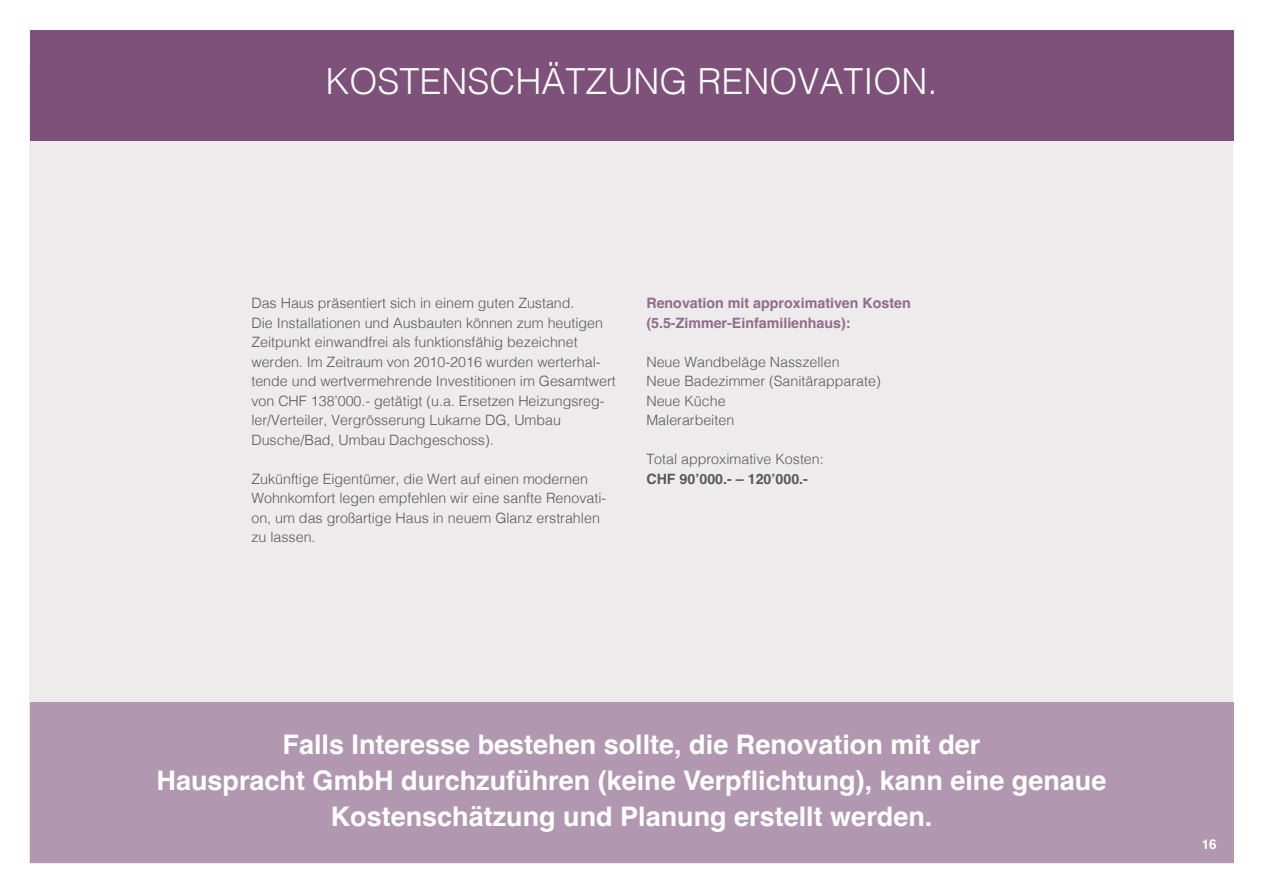
<style>
.page{position:relative;width:1263px;height:893px;background:#fff}
.page>*{position:absolute;margin:0;border:0;box-sizing:border-box;transform-origin:0 0}
.t1{font:300 36px "Helvetica";color:#fff}
.t2{font:700 27px/36px "Helvetica";color:#fff;text-align:center}
.t3{font:300 14.25px/19.5px "Helvetica";color:#58595b}
.t4{font:700 14.25px/19.5px "Helvetica";color:#906b8d}
.Immo_Projekt_Titel{font:700 13.5px "Helvetica";color:#fff}
.s1{font-weight:700}
</style>
<div class="page">
<div style="left:30px;top:65px;width:1203px;height:798px;background:#edebeb"></div>
<div style="left:30px;top:30px;width:1203px;height:110px;background:#7d5179"></div>
<div style="left:30px;top:702px;width:1203px;height:161px;background:#b197b0"></div>
<p class="t1" style="left:325px;top:50px;width:614px">KOSTENSCHÄTZUNG RENOVATION.</p>
<p class="t3" style="left:251px;top:292px;width:366px">Das Haus präsentiert sich in einem guten Zustand.<br>Die Installationen und Ausbauten können zum heutigen Zeitpunkt einwandfrei als funktionsfähig bezeichnet werden. Im Zeitraum von 2010-2016 wurden werterhal&shy;tende und wertvermehrende Investitionen im Gesamtwert von CHF 138’000.- getätigt (u.a. Ersetzen Heizungsreg&shy;ler/Verteiler, Vergrösserung Lukarne DG, Umbau Dusche/Bad, Umbau Dachgeschoss).</p>
<p class="t3" style="left:251px;top:468px;width:356px">Zukünftige Eigentümer, die Wert auf einen modernen Wohnkomfort legen empfehlen wir eine sanfte Renovati&shy;on, um das großartige Haus in neuem Glanz erstrahlen zu lassen.</p>
<p class="t4" style="left:646px;top:295px;width:266px">Renovation mit approximativen Kosten (5.5-Zimmer-Einfamilienhaus):</p>
<p class="t3" style="left:646px;top:351px;width:195px">Neue Wandbeläge Nasszellen</p>
<p class="t3" style="left:646px;top:371px;width:236px">Neue Badezimmer (Sanitärapparate)</p>
<p class="t3" style="left:646px;top:390px;width:81px">Neue Küche</p>
<p class="t3" style="left:646px;top:410px;width:89px">Malerarbeiten</p>
<p class="t3" style="left:646px;top:449px;width:179px">Total approximative Kosten:<br><span class="s1">CHF 90’000.- – 120’000.-</span></p>
<p class="t2" style="left:157px;top:729px;width:951px">Falls Interesse bestehen sollte, die Renovation mit der<br>Hauspracht GmbH durchzuführen (keine Verpflichtung), kann eine genaue<br>Kostenschätzung und Planung erstellt werden.</p>
<p class="Immo_Projekt_Titel" style="left:1202px;top:836px;width:17px">16</p>
</div>
